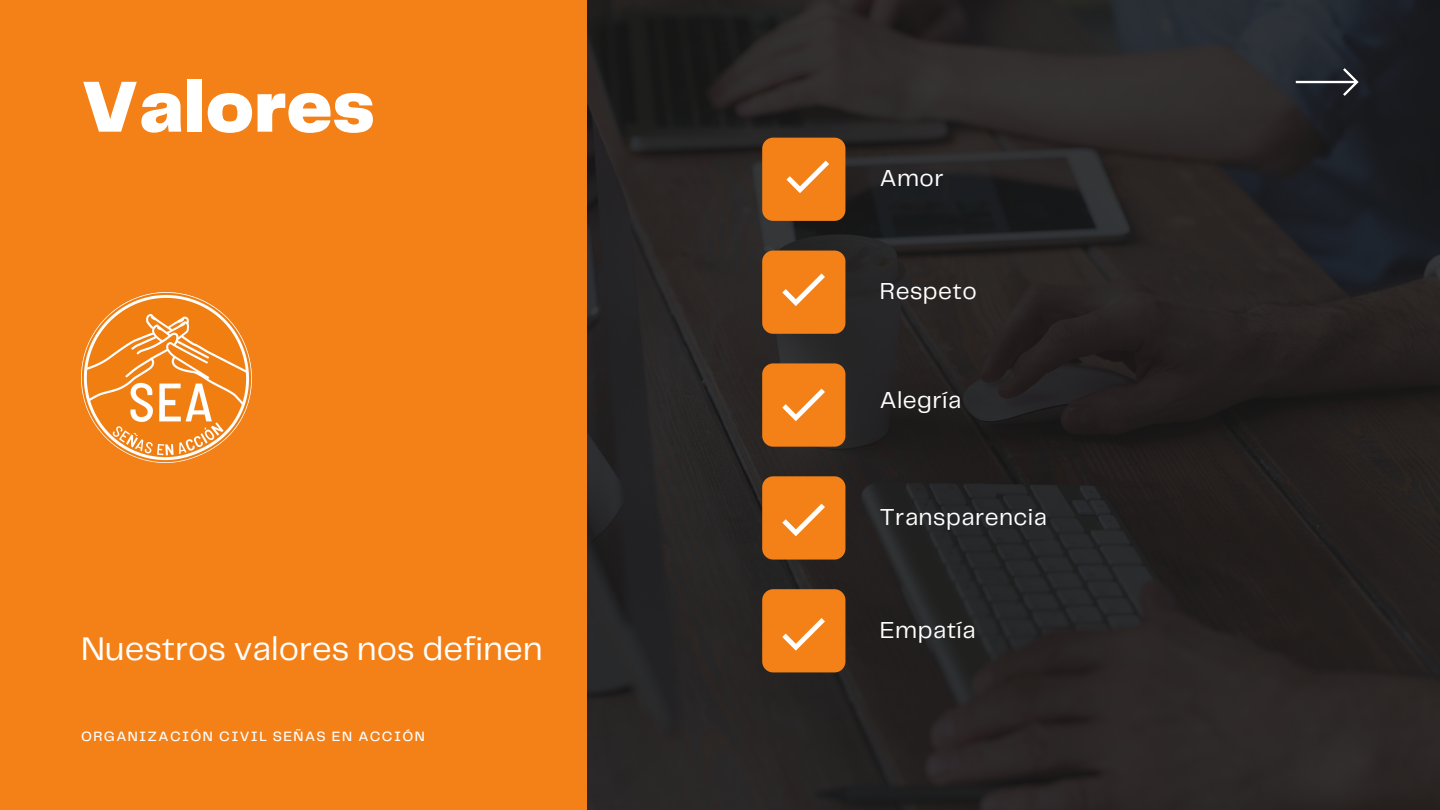
<style>
.page{position:relative;width:1440px;height:810px;background:#fff}
.page>*{position:absolute;margin:0;border:0;box-sizing:border-box;transform-origin:0 0}
.t1{font:900 75px "Telegraf";color:#fff}
.t2{font:34px "Telegraf";color:#fff}
.t3{font:24px "Telegraf";letter-spacing:.02em;color:#fff}
.t4{font:500 14px "Telegraf";letter-spacing:.1em;color:#fff}
</style>
<div class="page">
<img style="left:587px;top:0;width:853px;height:810px">
<div style="left:0;top:0;width:587px;height:810px;background:#f38118"></div>
<svg style="left:1296px;top:68px;width:63px;height:28px;background:#3a3d44"></svg>
<div style="left:762px;top:251px;width:83px;height:83px;background:#f38118;border-radius:11px"></div>
<div style="left:762px;top:363px;width:83px;height:84px;background:#f38118;border-radius:11px"></div>
<div style="left:762px;top:476px;width:83px;height:84px;background:#f38118;border-radius:11px"></div>
<div style="left:762px;top:589px;width:83px;height:83px;background:#f38118;border-radius:11px"></div>
<div style="left:762px;top:138px;width:83px;height:83px;background:#f38118;border-radius:11px"></div>
<img style="left:81px;top:292px;width:170px;height:170px">
<svg style="left:786px;top:161px;width:43px;height:32px"></svg>
<svg style="left:782px;top:273px;width:43px;height:33px"></svg>
<svg style="left:782px;top:389px;width:43px;height:32px"></svg>
<svg style="left:782px;top:504px;width:43px;height:32px"></svg>
<svg style="left:782px;top:618px;width:43px;height:33px"></svg>
<p class="t1" style="left:81px;top:75px;width:295px">Valores</p>
<p class="t2" style="left:81px;top:634px;width:463px">Nuestros valores nos definen</p>
<p class="t4" style="left:81px;top:730px;width:345px">ORGANIZACIÓN CIVIL SEÑAS EN ACCIÓN</p>
<p class="t3" style="left:880px;top:168px;width:65px">Amor</p>
<p class="t3" style="left:880px;top:281px;width:99px">Respeto</p>
<p class="t3" style="left:880px;top:390px;width:83px">Alegría</p>
<p class="t3" style="left:880px;top:506px;width:169px">Transparencia</p>
<p class="t3" style="left:880px;top:619px;width:97px">Empatía</p>
</div>
